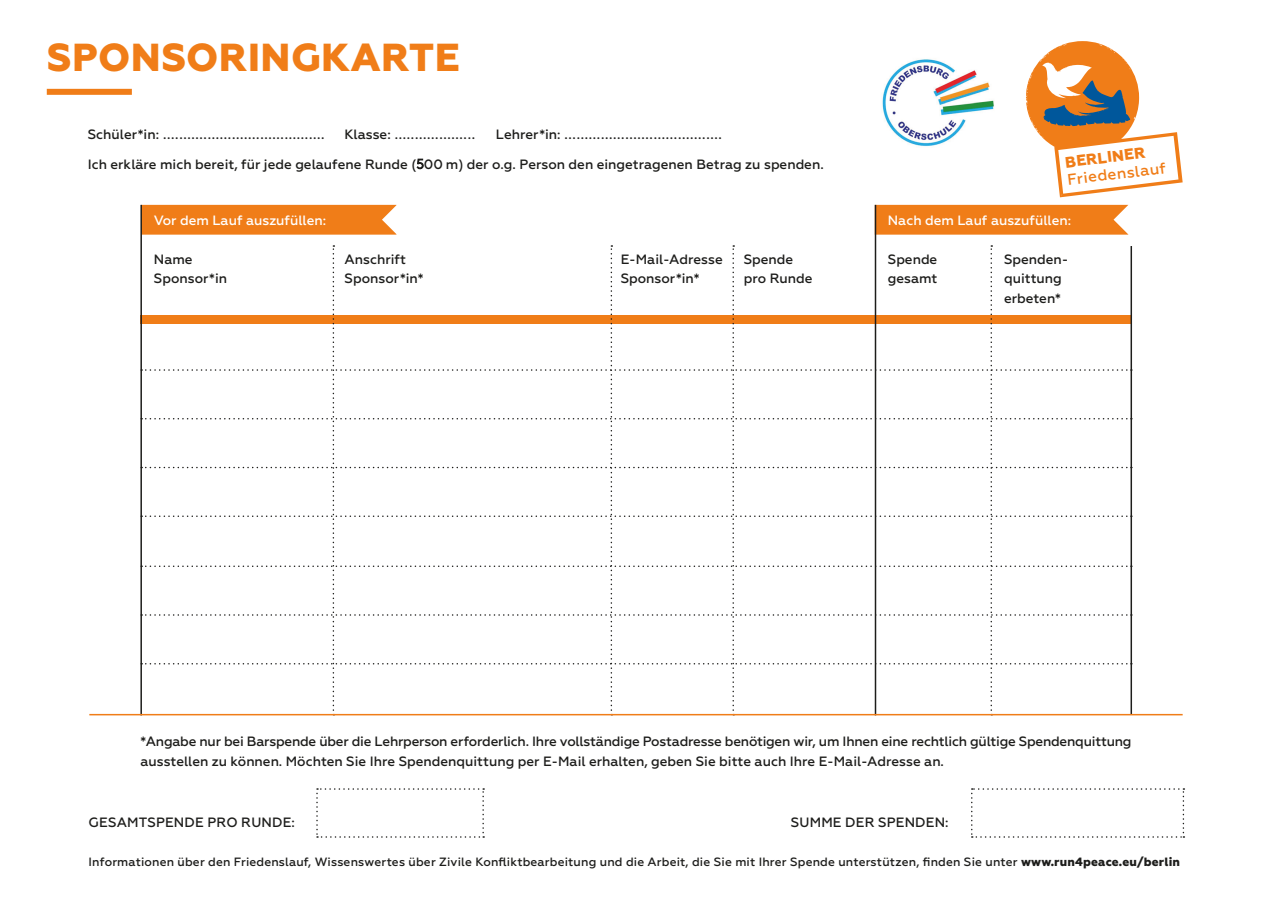
<style>
.page{position:relative;width:1272px;height:902px;background:#fff}
.page>*{position:absolute;margin:0;border:0;box-sizing:border-box;transform-origin:0 0}
.t1{font:800 39px "Geometria";letter-spacing:.01em;color:#f07d18}
.t2{font:500 15.45px "Geometria";color:#f07d18}
.t3{font:800 15.45px "Geometria";color:#f07d18}
.t4{font:500 13.5px/19.5px "Geometria";color:#1d1d1b}
.t5{font:500 13.5px "Geometria";color:#fff}
.t6{font:500 12px "Geometria";letter-spacing:.015em;color:#1d1d1b}
.s1{color:#fff}
.s2{font-family:"Museo Sans 300";font-weight:400}
.s3{font-weight:800}
</style>
<div class="page">
<div style="left:47px;top:89px;width:85px;height:6px;background:#f07d18"></div>
<div style="left:876px;top:205px;width:252px;height:29px;background:#f07d18"></div>
<div style="left:142px;top:205px;width:254px;height:29px;background:#f07d18"></div>
<hr style="left:874px;top:205px;width:2px;height:510px;background:#1d1d1b">
<hr style="left:140px;top:205px;width:2px;height:510px;background:#1d1d1b">
<svg style="left:142px;top:245px;width:988px;height:468px"></svg>
<hr style="left:1130px;top:246px;width:1px;height:468px;background:#1d1d1b">
<svg style="left:316px;top:788px;width:168px;height:49px"></svg>
<svg style="left:971px;top:788px;width:213px;height:49px"></svg>
<hr style="left:89px;top:713px;width:1093px;height:2px;background:#f07d18">
<img style="left:882px;top:59px;width:112px;height:87px">
<svg style="left:1026px;top:41px;width:156px;height:156px"></svg>
<h1 class="t1" style="left:47px;top:34px;width:414px">SPONSORINGKARTE</h1>
<p class="t4" style="left:88px;top:125px;width:238px">Schüler*in:<span class="s1">.</span>........................................</p>
<p class="t4" style="left:344px;top:125px;width:132px">Klasse:<span class="s1">.</span>....................</p>
<p class="t4" style="left:88px;top:120px;width:737px;line-height:29.2px;text-indent:408px">Lehrer*in:<span class="s1">.</span>.......................................<br>Ich erkläre mich bereit, für jede gelaufene Runde (<span class="s2">5</span>00 m) der o.g. Person den eingetragenen Betrag zu spenden.</p>
<p class="t3" style="left:1064px;top:153px;width:82px;rotate:-7deg">BERLINER</p>
<p class="t2" style="left:1066px;top:170px;width:101px;rotate:-7deg">Friedenslauf</p>
<p class="t5" style="left:154px;top:212px;width:174px">Vor dem Lauf auszufüllen:</p>
<p class="t5" style="left:887px;top:212px;width:185px">Nach dem Lauf auszufüllen:</p>
<p class="t4" style="left:154px;top:249px;width:40px">Name</p>
<p class="t4" style="left:344px;top:249px;width:63px">Anschrift</p>
<p class="t4" style="left:620px;top:249px;width:104px">E-Mail-Adresse</p>
<p class="t4" style="left:743px;top:249px;width:51px">Spende</p>
<p class="t4" style="left:887px;top:249px;width:51px">Spende</p>
<p class="t4" style="left:1004px;top:249px;width:66px">Spenden-</p>
<p class="t4" style="left:154px;top:269px;width:75px">Sponsor*in</p>
<p class="t4" style="left:344px;top:269px;width:80px">Sponsor*in*</p>
<p class="t4" style="left:620px;top:269px;width:80px">Sponsor*in*</p>
<p class="t4" style="left:743px;top:269px;width:70px">pro Runde</p>
<p class="t4" style="left:887px;top:269px;width:51px">gesamt</p>
<p class="t4" style="left:1004px;top:269px;width:59px">quittung erbeten*</p>
<p class="t4" style="left:140px;top:731px;width:992px">*Angabe nur bei Barspende über die Lehrperson erforderlich. Ihre vollständige Postadresse benötigen wir, um Ihnen eine rechtlich gültige Spendenquittung ausstellen zu können. Möchten Sie Ihre Spendenquittung per E-Mail erhalten, geben Sie bitte auch Ihre E-Mail-Adresse an.</p>
<p class="t4" style="left:89px;top:812px;width:208px">GESAMTSPENDE PRO RUNDE:</p>
<p class="t4" style="left:791px;top:812px;width:159px">SUMME DER SPENDEN:</p>
<p class="t6" style="left:89px;top:854px;width:1092px">Informationen über den Friedenslauf, Wissenswertes über Zivile Konfliktbearbeitung und die Arbeit, die Sie mit Ihrer Spende unterstützen, finden Sie unter <span class="s3">www.run4peace.eu/berlin</span></p>
</div>
